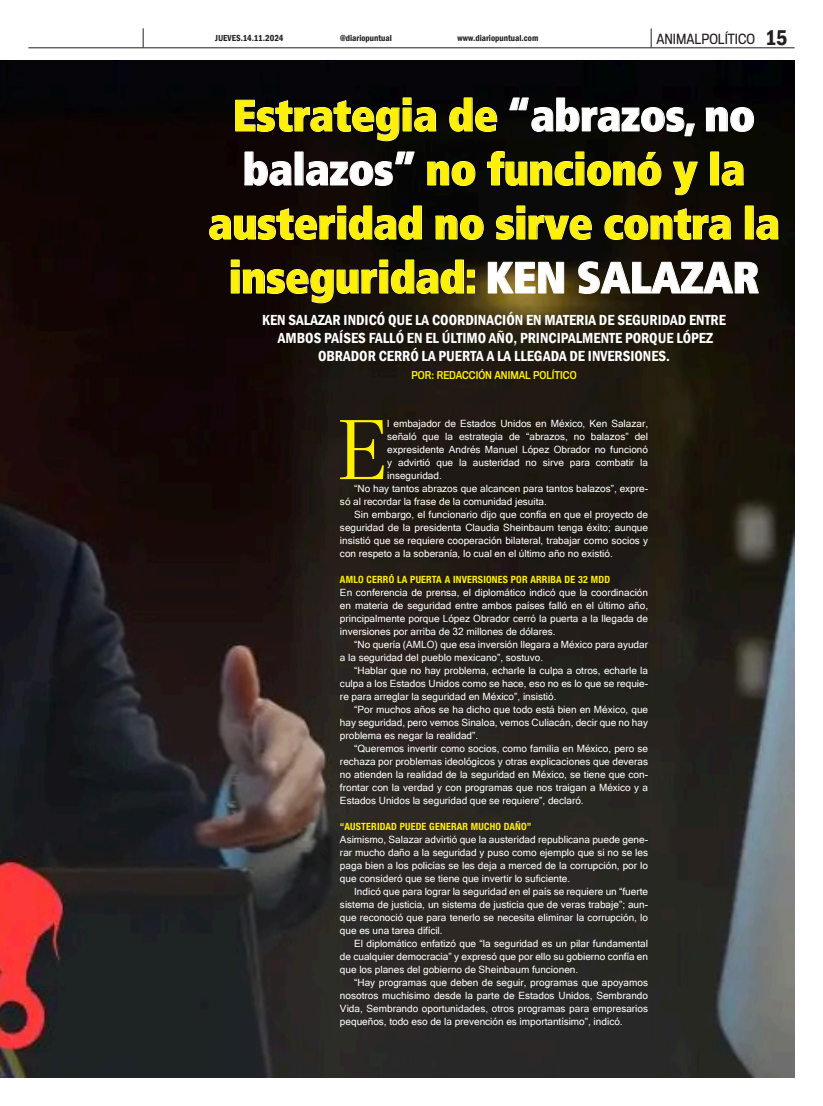
<style>
.page{position:relative;width:823px;height:1106px;background:#fff}
.page>*{position:absolute;margin:0;border:0;box-sizing:border-box;transform-origin:0 0}
.t1{font:84.3px "Acta Deck";color:#fff101}
.t2{font:900 condensed 44px/54px "Frutiger";letter-spacing:-.01em;color:#fff101;text-align:center}
.t3{font:600 condensed 22px "Franklin Gothic";color:#231f20}
.t4{font:600 condensed 15px "Franklin Gothic";color:#fff}
.t5{font:13px "Titling Gothic FB Narrow";color:#231f20}
.t6{font:10px/13px "Microsoft Sans Serif";color:#fff;text-align:justify}
.t7{font:700 condensed 10px "Helvetica Neue LT Std";letter-spacing:.02em;color:#fff101}
.t8{font:10px "Titling Gothic FB Narrow Standard";color:#fff101}
.t9{font:600 condensed 9px "Franklin Gothic";color:#231f20}
.s1{color:#fff}
</style>
<div class="page">
<img style="left:0;top:60px;width:794px;height:1017px">
<hr style="left:28px;top:47px;width:766px;height:1px;background:#231f20">
<svg style="left:650px;top:28px;width:1px;height:20px"></svg>
<svg style="left:143px;top:28px;width:1px;height:19px"></svg>
<svg style="left:235px;top:97px;width:201px;height:44px;background:#292626"></svg>
<svg style="left:449px;top:97px;width:48px;height:35px;background:#2e2c2c"></svg>
<svg style="left:509px;top:97px;width:185px;height:39px;background:#262524"></svg>
<svg style="left:705px;top:107px;width:48px;height:25px"></svg>
<svg style="left:244px;top:151px;width:47px;height:35px;background:#352d2d"></svg>
<svg style="left:306px;top:151px;width:108px;height:35px;background:#2f2a29"></svg>
<svg style="left:427px;top:161px;width:48px;height:25px"></svg>
<svg style="left:486px;top:151px;width:175px;height:35px;background:#2e2c2a"></svg>
<svg style="left:672px;top:161px;width:25px;height:34px"></svg>
<div style="left:710px;top:152px;width:8px;height:33px;border:1px solid #fff"></div>
<svg style="left:721px;top:161px;width:22px;height:25px"></svg>
<svg style="left:209px;top:205px;width:213px;height:35px;background:#342d2b"></svg>
<svg style="left:435px;top:215px;width:48px;height:25px"></svg>
<svg style="left:495px;top:205px;width:96px;height:35px;background:#2d2d2d"></svg>
<svg style="left:604px;top:208px;width:126px;height:32px;background:#332f2b"></svg>
<div style="left:744px;top:206px;width:8px;height:33px;border:1px solid #fff"></div>
<svg style="left:755px;top:215px;width:23px;height:25px"></svg>
<svg style="left:231px;top:259px;width:243px;height:44px;background:#342c27"></svg>
<svg style="left:487px;top:262px;width:77px;height:31px;background:#7b6d43"></svg>
<svg style="left:578px;top:261px;width:180px;height:33px;background:#3c372d"></svg>
<p class="t9" style="left:215px;top:32px;width:70px">JUEVES.14.11.2024</p>
<p class="t9" style="left:340px;top:32px;width:53px">@diariopuntual</p>
<p class="t9" style="left:457px;top:32px;width:82px">www.diariopuntual.com</p>
<p class="t5" style="left:656px;top:32px;width:100px">ANIMALPOLÍTICO</p>
<p class="t3" style="left:764px;top:23px;width:24px">15</p>
<p class="t2" style="left:208px;top:88px;width:573px">Estrategia de <span class="s1">“abrazos, no balazos”</span> no funcionó y la austeridad no sirve contra la inseguridad: <span class="s1">KEN SALAZAR</span></p>
<p class="t4" style="left:262px;top:310px;width:465px">KEN SALAZAR INDICÓ QUE LA COORDINACIÓN EN MATERIA DE SEGURIDAD ENTRE</p>
<p class="t4" style="left:278px;top:328px;width:436px">AMBOS PAÍSES FALLÓ EN EL ÚLTIMO AÑO, PRINCIPALMENTE PORQUE LÓPEZ</p>
<p class="t4" style="left:318px;top:346px;width:353px">OBRADOR CERRÓ LA PUERTA A LA LLEGADA DE INVERSIONES.</p>
<p class="t8" style="left:411px;top:369px;width:166px">POR: REDACCIÓN ANIMAL POLÍTICO</p>
<p class="t1" style="left:336px;top:400px;width:52px">E</p>
<p class="t6" style="left:387px;top:417px;width:262px">l embajador de Estados Unidos en México, Ken Salazar, señaló que la estrategia de “abrazos, no balazos” del expresidente Andrés Manuel López Obrador no funcionó y advirtió que la austeridad no sirve para combatir la inseguridad.</p>
<p class="t6" style="left:340px;top:482px;width:309px;text-indent:14px">“No hay tantos abrazos que alcancen para tantos balazos”, expre&shy;só al recordar la frase de la comunidad jesuita.</p>
<p class="t6" style="left:340px;top:508px;width:309px;text-indent:14px">Sin embargo, el funcionario dijo que confía en que el proyecto de seguridad de la presidenta Claudia Sheinbaum tenga éxito; aunque insistió que se requiere cooperación bilateral, trabajar como socios y con respeto a la soberanía, lo cual en el último año no existió.</p>
<p class="t7" style="left:340px;top:573px;width:271px">AMLO CERRÓ LA PUERTA A INVERSIONES POR ARRIBA DE 32 MDD</p>
<p class="t6" style="left:340px;top:586px;width:309px">En conferencia de prensa, el diplomático indicó que la coordinación en materia de seguridad entre ambos países falló en el último año, principalmente porque López Obrador cerró la puerta a la llegada de inversiones por arriba de 32 millones de dólares.</p>
<p class="t6" style="left:340px;top:638px;width:309px;text-indent:14px">“No quería (AMLO) que esa inversión llegara a México para ayudar a la seguridad del pueblo mexicano”, sostuvo.</p>
<p class="t6" style="left:340px;top:664px;width:309px;text-indent:14px">“Hablar que no hay problema, echarle la culpa a otros, echarle la culpa a los Estados Unidos como se hace, eso no es lo que se requie&shy;re para arreglar la seguridad en México”, insistió.</p>
<p class="t6" style="left:340px;top:703px;width:309px;text-indent:14px">“Por muchos años se ha dicho que todo está bien en México, que hay seguridad, pero vemos Sinaloa, vemos Culiacán, decir que no hay problema es negar la realidad”.</p>
<p class="t6" style="left:340px;top:742px;width:309px;text-indent:14px">“Queremos invertir como socios, como familia en México, pero se rechaza por problemas ideológicos y otras explicaciones que deveras no atienden la realidad de la seguridad en México, se tiene que con&shy;frontar con la verdad y con programas que nos traigan a México y a Estados Unidos la seguridad que se requiere”, declaró.</p>
<p class="t7" style="left:340px;top:820px;width:193px">“AUSTERIDAD PUEDE GENERAR MUCHO DAÑO”</p>
<p class="t6" style="left:340px;top:833px;width:309px">Asimismo, Salazar advirtió que la austeridad republicana puede gene&shy;rar mucho daño a la seguridad y puso como ejemplo que si no se les paga bien a los policías se les deja a merced de la corrupción, por lo que consideró que se tiene que invertir lo suficiente.</p>
<p class="t6" style="left:340px;top:885px;width:309px;text-indent:14px">Indicó que para lograr la seguridad en el país se requiere un “fuerte sistema de justicia, un sistema de justicia que de veras trabaje”; aun&shy;que reconoció que para tenerlo se necesita eliminar la corrupción, lo que es una tarea difícil.</p>
<p class="t6" style="left:340px;top:937px;width:309px;text-indent:14px">El diplomático enfatizó que “la seguridad es un pilar fundamental de cualquier democracia” y expresó que por ello su gobierno confía en que los planes del gobierno de Sheinbaum funcionen.</p>
<p class="t6" style="left:340px;top:976px;width:309px;text-indent:14px">“Hay programas que deben de seguir, programas que apoyamos nosotros muchísimo desde la parte de Estados Unidos, Sembrando Vida, Sembrando oportunidades, otros programas para empresarios pequeños, todo eso de la prevención es importantísimo”, indicó.</p>
</div>
